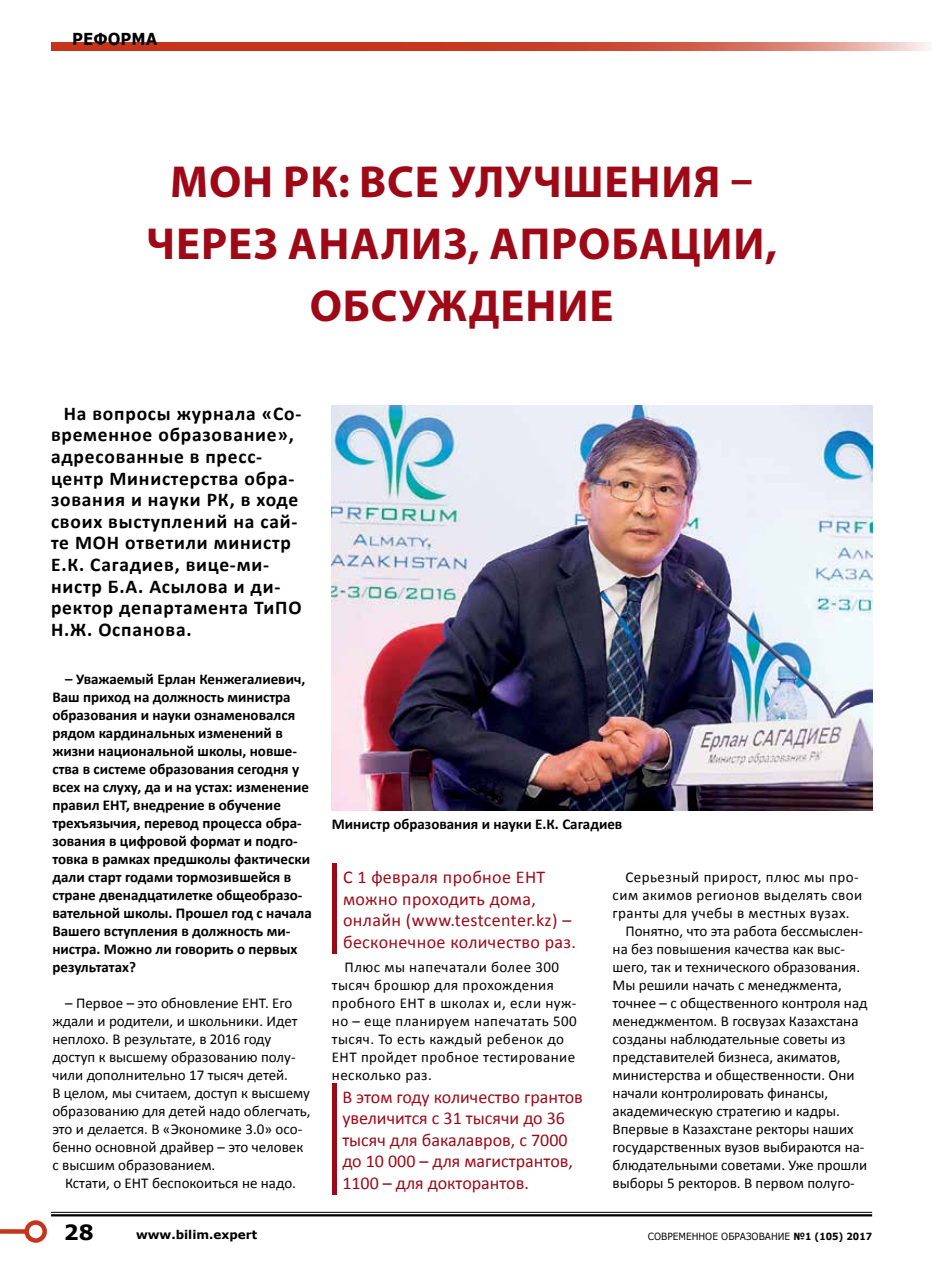
<style>
.page{position:relative;width:936px;height:1263px;background:#fff}
.page>*{position:absolute;margin:0;border:0;box-sizing:border-box;transform-origin:0 0}
.t1{font:700 45px/61.5px "Myriad Pro";letter-spacing:.02em;color:#9e0917;text-align:center}
.t2{font:700 21px "Verdana";color:#000}
.t3{font:700 19.5px/21.6px "Calibri";letter-spacing:.04em;color:#000}
.t4{font:18px/21.6px "Calibri";color:#9e0917}
.t5{font:18px/21.6px "Calibri";letter-spacing:.02em;color:#9e0917}
.t6{font:700 16.5px "Verdana";color:#000;scale:.91 1}
.t7{font:15px/18px "Calibri";color:#000}
.t8{font:700 15px/18px "Calibri";color:#000}
.t9{font:15px/18px "Calibri";letter-spacing:.03em;color:#000}
.t10{font:700 12px "Verdana";color:#000}
.t11{font:9.9px "Verdana";color:#000;scale:.91 1}
.s1{font-weight:700}
</style>
<div class="page">
<img style="left:332px;top:405px;width:540px;height:405px">
<div style="left:332px;top:863px;width:5px;height:91px;background:#9e0917"></div>
<hr style="left:332px;top:1083px;width:4px;height:112px;background:#9e0917">
<hr style="left:51px;top:1212px;width:821px;height:1px;background:#000">
<hr style="left:51px;top:1214px;width:821px;height:2px;background:#000">
<svg style="left:51px;top:43px;width:878px;height:8px;background:#cd543f"></svg>
<div style="left:0;top:1229px;width:27px;height:5px;background:#c5351c"></div>
<div style="left:24px;top:1220px;width:23px;height:23px;border:4px solid #c5351c;border-radius:50%"></div>
<p class="t6" style="left:72px;top:27px;width:95px">реформа</p>
<h1 class="t1" style="left:146px;top:150px;width:632px">МОН РК: ВСЕ УЛУЧШЕНИЯ –<br>ЧЕРЕЗ АНАЛИЗ, АПРОБАЦИИ,<br>ОБСУЖДЕНИЕ</h1>
<p class="t3" style="left:51px;top:402px;width:252px;text-indent:13px">На вопросы журнала «Со&shy;временное образование», адресованные в пресс&shy;центр Министерства обра&shy;зования и науки РК, в ходе своих выступлений на сай&shy;те МОН ответили министр<br>Е.К. Сагадиев, вице-ми&shy;нистр Б.А. Асылова и ди&shy;ректор департамента ТиПО<br>Н.Ж. Оспанова.</p>
<p class="t8" style="left:52px;top:670px;width:261px;text-indent:13px">– Уважаемый Ерлан Кенжегалиевич, Ваш приход на должность министра образования и науки ознаменовался рядом кардинальных изменений в жизни национальной школы, новше&shy;ства в системе образования сегодня у всех на слуху, да и на устах: изменение правил ЕНТ, внедрение в обучение трехъязычия, перевод процесса обра&shy;зования в цифровой формат и подго&shy;товка в рамках предшколы фактически дали старт годами тормозившейся в стране двенадцатилетке общеобразо&shy;вательной школы. Прошел год с начала Вашего вступления в должность ми&shy;нистра. Можно ли говорить о первых результатах?</p>
<p class="t7" style="left:52px;top:994px;width:260px;text-indent:13px">– Первое – это обновление ЕНТ. Его ждали и родители, и школьники. Идет неплохо. В результате, в 2016 году доступ к высшему образованию полу&shy;чили дополнительно 17 тысяч детей.<br>В целом, мы считаем, доступ к высшему образованию для детей надо облегчать, это и делается. В «Экономике 3.0» осо&shy;бенно основной драйвер – это человек с высшим образованием.</p>
<p class="t7" style="left:65px;top:1174px;width:232px">Кстати, о ЕНТ беспокоиться не надо.</p>
<p class="t8" style="left:332px;top:815px;width:292px">Министр образования и науки Е.К. Сагадиев</p>
<p class="t5" style="left:343px;top:866px;width:234px">С 1 февраля пробное ЕНТ можно проходить дома, онлайн (www.testcenter.kz) – бесконечное количество раз.</p>
<p class="t9" style="left:625px;top:868px;width:235px">Серьезный прирост, плюс мы про-</p>
<p class="t9" style="left:612px;top:886px;width:251px">сим акимов регионов выделять свои</p>
<p class="t9" style="left:612px;top:904px;width:238px">гранты для учебы в местных вузах.</p>
<p class="t7" style="left:625px;top:922px;width:239px">Понятно, что эта работа бессмыслен-</p>
<p class="t7" style="left:612px;top:940px;width:234px">на без повышения качества как выс-</p>
<p class="t7" style="left:612px;top:958px;width:249px">шего, так и технического образования.</p>
<p class="t7" style="left:612px;top:976px;width:231px">Мы решили начать с менеджмента,</p>
<p class="t7" style="left:612px;top:994px;width:256px">точнее – с общественного контроля над</p>
<p class="t7" style="left:612px;top:1012px;width:247px">менеджментом. В госвузах Казахстана</p>
<p class="t7" style="left:612px;top:1030px;width:234px">созданы наблюдательные советы из</p>
<p class="t7" style="left:612px;top:1048px;width:229px">представителей бизнеса, акиматов,</p>
<p class="t7" style="left:612px;top:1066px;width:243px">министерства и общественности. Они</p>
<p class="t7" style="left:612px;top:1084px;width:217px">начали контролировать финансы,</p>
<p class="t7" style="left:612px;top:1102px;width:229px">академическую стратегию и кадры.</p>
<p class="t7" style="left:612px;top:1120px;width:242px">Впервые в Казахстане ректоры наших</p>
<p class="t7" style="left:612px;top:1138px;width:253px">государственных вузов выбираются на-</p>
<p class="t7" style="left:612px;top:1156px;width:256px">блюдательными советами. Уже прошли</p>
<p class="t7" style="left:612px;top:1174px;width:244px">выборы 5 ректоров. В первом полуго-</p>
<p class="t9" style="left:332px;top:958px;width:246px;text-indent:13px">Плюс мы напечатали более 300 тысяч брошюр для прохождения пробного ЕНТ в школах и, если нуж&shy;но – еще планируем напечатать 500 тысяч. То есть каждый ребенок до<br>ЕНТ пройдет пробное тестирование несколько раз.</p>
<p class="t4" style="left:342px;top:1086px;width:242px">В этом году количество грантов увеличится с 31 тысячи до 36 тысяч для бакалавров, с 7000 до 10 000 – для магистрантов,<br>1100 – для докторантов.</p>
<h2 class="t2" style="left:64px;top:1217px;width:31px">28</h2>
<p class="t10" style="left:136px;top:1226px;width:123px">www.bilim.expert</p>
<p class="t11" style="left:647px;top:1229px;width:248px">Современное образование <span class="s1">№1 (105) 2017</span></p>
</div>
